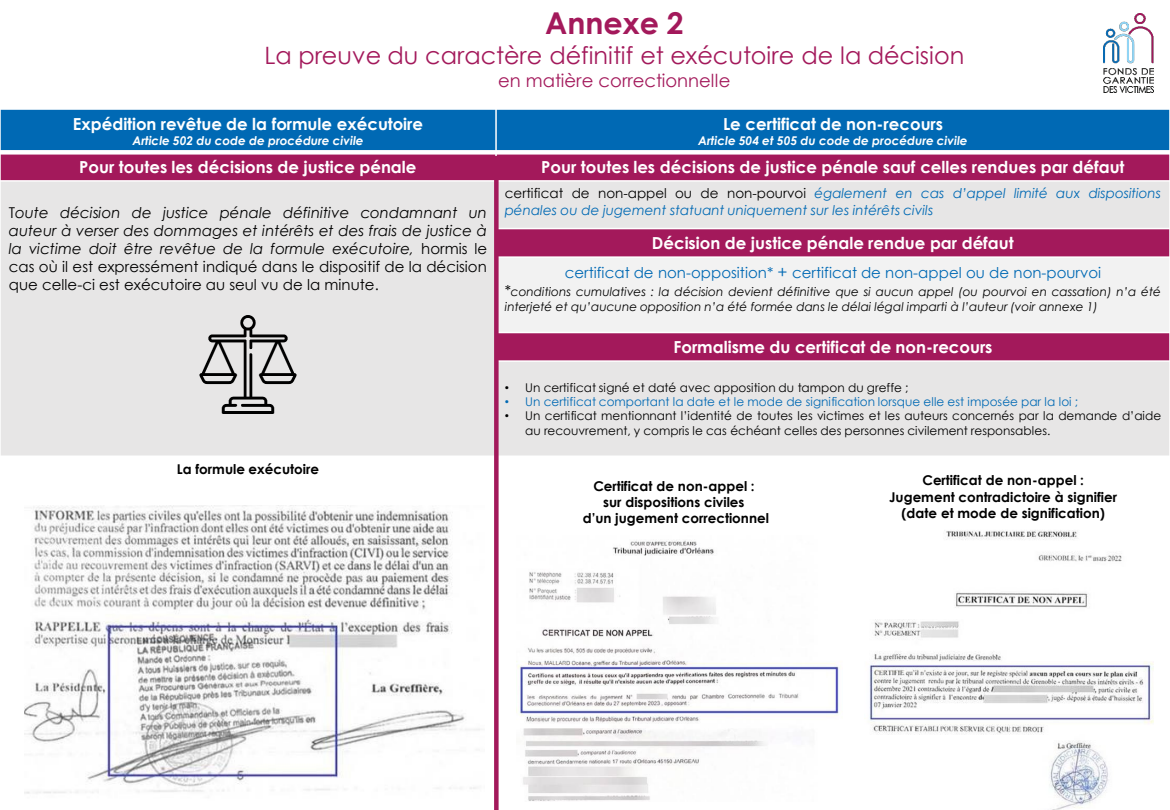
<style>
.page{position:relative;width:1170px;height:810px;background:#fff}
.page>*{position:absolute;margin:0;border:0;box-sizing:border-box;transform-origin:0 0}
.t1{font:700 30px "Century Gothic";color:#a3195b}
.t2{font:24px "Century Gothic";color:#a3195b}
.t3{font:18px "Century Gothic";color:#a3195b}
.t4{font:700 16.5px "Century Gothic";color:#fff}
.t5{font:italic 15px/18px "Century Gothic";color:#000;text-align:justify}
.t6{font:15px "Century Gothic";letter-spacing:.005em;color:#0069b4}
.t7{font:700 13.5px "Century Gothic";color:#000}
.t8{font:italic 13.5px/16.2px "Century Gothic";color:#0069b4}
.t9{font:12px/14.4px "Century Gothic";color:#000}
.t10{font:italic 12px/15px "Century Gothic";color:#000}
.t11{font:12px "Century Gothic";color:#0069b4}
.t12{font:italic 700 12px "Century Gothic";color:#fff}
.s1{font-style:normal}
.s2{font-style:normal;color:#000}
.s3{font-size:16.5px}
.s4{font-style:normal;font-size:15px}
.s5{font-family:"Arial"}
</style>
<div class="page">
<img style="left:1104px;top:14px;width:49px;height:78px">
<div style="left:0;top:109px;width:496px;height:43px;background:#0069b4"></div>
<div style="left:496px;top:109px;width:674px;height:43px;background:#0069b4"></div>
<div style="left:0;top:152px;width:496px;height:29px;background:#a3195b"></div>
<div style="left:496px;top:152px;width:674px;height:29px;background:#a3195b"></div>
<div style="left:0;top:181px;width:496px;height:275px;background:#e7e6e6"></div>
<div style="left:496px;top:181px;width:674px;height:48px;background:#e7e6e6"></div>
<div style="left:496px;top:229px;width:674px;height:28px;background:#a3195b"></div>
<div style="left:496px;top:257px;width:674px;height:76px;background:#f2f2f2"></div>
<div style="left:496px;top:333px;width:674px;height:28px;background:#a3195b"></div>
<div style="left:496px;top:361px;width:674px;height:95px;background:#e7e6e6"></div>
<hr style="left:495px;top:108px;width:2px;height:702px;background:#fff">
<div style="left:0;top:150px;width:1170px;height:5px;background:#fff"></div>
<hr style="left:0;top:180px;width:1170px;height:2px;background:#fff">
<hr style="left:495px;top:228px;width:675px;height:1px;background:#fff">
<hr style="left:495px;top:256px;width:675px;height:2px;background:#fff">
<hr style="left:495px;top:332px;width:675px;height:1px;background:#fff">
<hr style="left:495px;top:360px;width:675px;height:2px;background:#fff">
<hr style="left:0;top:108px;width:1px;height:702px;background:#fff">
<hr style="left:1169px;top:108px;width:1px;height:702px;background:#fff">
<hr style="left:0;top:108px;width:1170px;height:2px;background:#fff">
<div style="left:494px;top:156px;width:5px;height:654px;background:#a3195b"></div>
<img style="left:25px;top:506px;width:455px;height:288px">
<img style="left:516px;top:540px;width:323px;height:261px">
<img style="left:869px;top:515px;width:284px;height:295px">
<img style="left:199px;top:316px;width:98px;height:97px">
<p class="t1" style="left:545px;top:1px;width:140px">Annexe 2</p>
<p class="t2" style="left:264px;top:39px;width:702px">La preuve du caractère définitif et exécutoire de la décision</p>
<p class="t3" style="left:498px;top:68px;width:234px">en matière correctionnelle</p>
<p class="t4" style="left:73px;top:111px;width:352px">Expédition revêtue de la formule exécutoire</p>
<p class="t12" style="left:132px;top:132px;width:233px">Article 502 du code de procédure civile</p>
<p class="t4" style="left:723px;top:111px;width:222px">Le certificat de non-recours</p>
<p class="t12" style="left:698px;top:132px;width:271px">Article 504 et 505 du code de procédure civile</p>
<p class="t4" style="left:79px;top:154px;width:339px">Pour toutes les décisions de justice pénale</p>
<p class="t4" style="left:541px;top:154px;width:585px">Pour toutes les décisions de justice pénale sauf celles rendues par défaut</p>
<p class="t5" style="left:9px;top:203px;width:480px"><span class="s1">T</span>oute décision de justice pénale définitive condamnant un auteur à verser des dommages et intérêts et des frais de justice à la victime doit être revêtue de la formule exécutoire, <span class="s1">hormis le cas où il est expressément indiqué dans le dispositif de la décision que celle-ci est exécutoire au seul vu de la minute.</span></p>
<p class="t8" style="left:505px;top:185px;width:658px"><span class="s2">certificat de non-appel ou de non-pourvoi</span> également en cas d’appel limité aux dispositions pénales ou de jugement statuant uniquement sur les intérêts civils</p>
<p class="t4" style="left:652px;top:231px;width:363px">Décision de justice pénale rendue par défaut</p>
<p class="t6" style="left:565px;top:262px;width:538px">certificat de non-opposition* <span class="s3">+</span> certificat de non-appel ou de non-pourvoi</p>
<p class="t10" style="left:505px;top:284px;width:658px"><span class="s4">*</span>conditions cumulatives : la décision devient définitive que si aucun appel (ou pourvoi en cassation) n’a été interjeté et qu’aucune opposition n’a été formée dans le délai légal imparti à l’auteur (voir annexe 1)</p>
<p class="t4" style="left:674px;top:335px;width:321px">Formalisme du certificat de non-recours</p>
<p class="t9" style="left:505px;top:380px;width:405px"><span class="s5">•</span> Un certificat signé et daté avec apposition du tampon du greffe ;</p>
<p class="t11" style="left:505px;top:393px;width:575px"><span class="s5">•</span> Un certificat comportant la date et le mode de signification lorsque elle est imposée par la loi ;</p>
<p class="t9" style="left:525px;top:409px;width:638px;text-indent:-20px"><span class="s5">•</span> Un certificat mentionnant l’identité de toutes les victimes et les auteurs concernés par la demande d’aide au recouvrement, y compris le cas échéant celles des personnes civilement responsables.</p>
<p class="t7" style="left:177px;top:459px;width:144px">La formule exécutoire</p>
<p class="t7" style="left:593px;top:475px;width:163px">Certificat de non-appel :</p>
<p class="t7" style="left:603px;top:492px;width:143px">sur dispositions civiles</p>
<p class="t7" style="left:583px;top:508px;width:188px">d’un jugement correctionnel</p>
<p class="t7" style="left:923px;top:470px;width:163px">Certificat de non-appel :</p>
<p class="t7" style="left:889px;top:486px;width:230px">Jugement contradictoire à signifier</p>
<p class="t7" style="left:902px;top:503px;width:205px">(date et mode de signification)</p>
</div>
